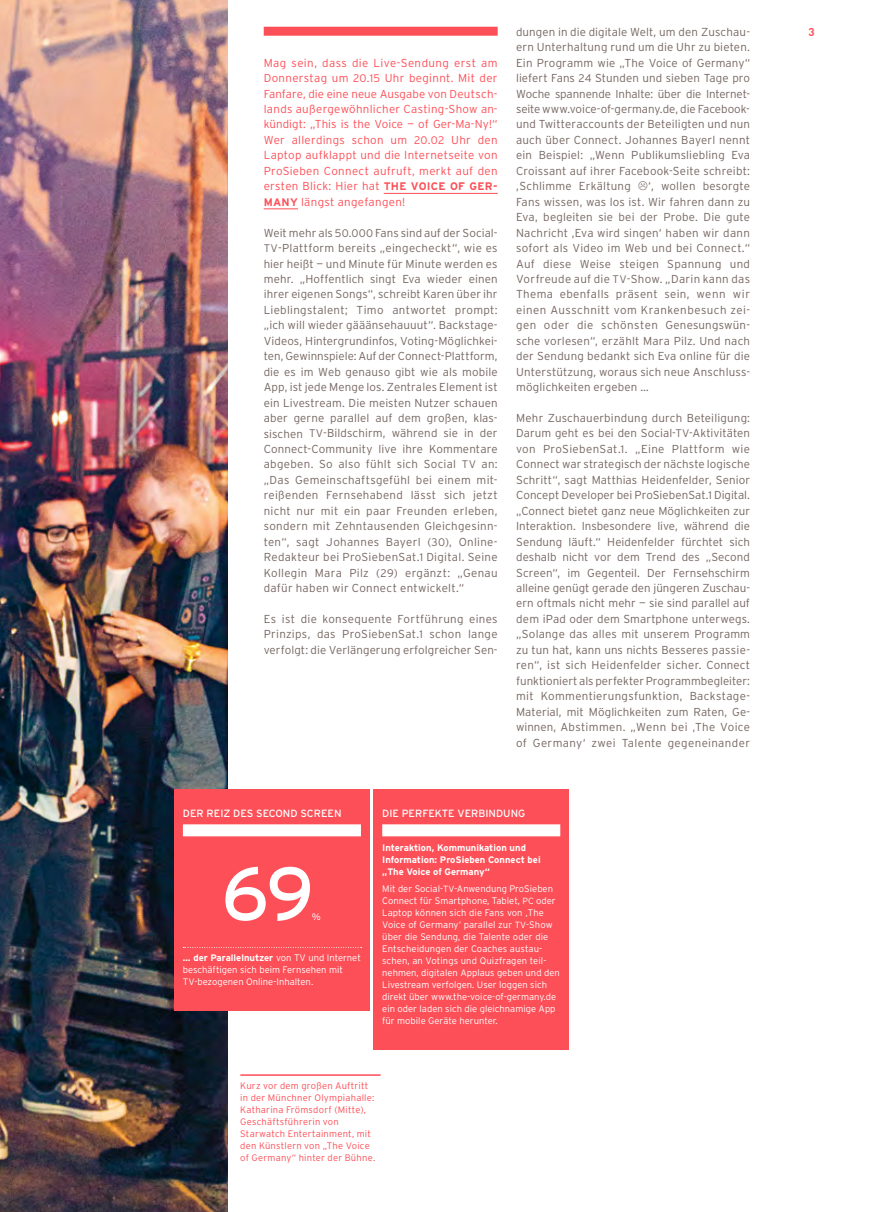
<style>
.page{position:relative;width:872px;height:1212px;background:#fff}
.page>*{position:absolute;margin:0;border:0;box-sizing:border-box;transform-origin:0 0}
.t1{font:75px "Interstate";color:#fff}
.t2{font:300 11.55px/15.5px "Interstate";letter-spacing:.015em;color:#766661;text-align:justify}
.t3{font:300 11.55px/15.5px "Interstate";letter-spacing:.025em;color:#fd4f57;text-align:justify}
.t4{font:700 11.25px "DIN Offc Pro";color:#fd4f57}
.t5{font:10.5px "Interstate";color:#fff}
.t6{font:300 9.45px/12px "Interstate";color:#fff}
.t7{font:300 9.45px/12px "Interstate";letter-spacing:.025em;color:#fd4f57}
.t8{font:700 9.45px/12px "Interstate";color:#fff}
.s1{font-size:10.95px}
.s2{font-weight:700;font-size:10.95px}
.s3{font-weight:700}
.s4{font-size:9px}
</style>
<div class="page">
<img style="left:0;top:0;width:227px;height:1212px">
<div style="left:264px;top:27px;width:233px;height:9px;background:#fd4f57"></div>
<hr style="left:384px;top:193px;width:113px;height:1px;background:#fd4f57">
<hr style="left:264px;top:208px;width:34px;height:1px;background:#fd4f57">
<hr style="left:240px;top:1074px;width:141px;height:2px;background:#fd4f57">
<div style="left:174px;top:789px;width:195px;height:222px;background:#fd4f57"></div>
<div style="left:183px;top:824px;width:178px;height:12px;background:#fff"></div>
<svg style="left:183px;top:947px;width:179px;height:1px"></svg>
<div style="left:374px;top:789px;width:195px;height:260px;background:#fd4f57"></div>
<div style="left:382px;top:824px;width:178px;height:12px;background:#fff"></div>
<p class="t3" style="left:264px;top:55px;width:235px">Mag sein, dass die Live-Sendung erst am Donnerstag um <span class="s1">20</span>.<span class="s1">15</span> Uhr beginnt. Mit der Fanfare, die eine neue Ausgabe von Deutsch&shy;lands außergewöhnlicher Casting-Show an&shy;kündigt: „This is the Voice — of Ger-Ma-Ny!“ Wer allerdings schon um <span class="s1">20</span>.<span class="s1">02</span> Uhr den Laptop aufklappt und die Internetseite von ProSieben Connect aufruft, merkt auf den ersten Blick: Hier hat <span class="s2">THE VOICE OF GER-MANY</span> längst angefangen!</p>
<p class="t2" style="left:264px;top:225px;width:235px">Weit mehr als <span class="s1">50</span>.<span class="s1">000</span> Fans sind auf der Social-<span class="s1">TV</span>-Plattform bereits „eingecheckt“, wie es hier heißt — und Minute für Minute werden es mehr. „Hoffentlich singt Eva wieder einen ihrer eigenen Songs“, schreibt Karen über ihr Lieblingstalent; Timo antwortet prompt: „ich will wieder gääänsehauuut“. Backstage-Videos, Hintergrundinfos, Voting-Möglichkei&shy;ten, Gewinnspiele: Auf der Connect-Plattform, die es im Web genauso gibt wie als mobile App, ist jede Menge los. Zentrales Element ist ein Livestream. Die meisten Nutzer schauen aber gerne parallel auf dem großen, klas&shy;sischen <span class="s1">TV</span>-Bildschirm, während sie in der Connect-Community live ihre Kommentare abgeben. So also fühlt sich Social <span class="s1">TV</span> an: „Das Gemeinschaftsgefühl bei einem mit&shy;reißenden Fernsehabend lässt sich jetzt nicht nur mit ein paar Freunden erleben, sondern mit Zehntausenden Gleichgesinn&shy;ten“, sagt Johannes Bayerl (<span class="s1">30</span>), Online-Redakteur bei ProSiebenSat.<span class="s1">1</span> Digital. Seine Kollegin Mara Pilz (<span class="s1">29</span>) ergänzt: „Genau dafür haben wir Connect entwickelt.“</p>
<p class="t2" style="left:264px;top:611px;width:235px">Es ist die konsequente Fortführung eines Prinzips, das ProSiebenSat.<span class="s1">1</span> schon lange verfolgt: die Verlängerung erfolgreicher Sen-</p>
<p class="t2" style="left:516px;top:24px;width:235px">dungen in die digitale Welt, um den Zuschau-</p>
<p class="t4" style="left:808px;top:22px;width:8px">3</p>
<p class="t2" style="left:516px;top:39px;width:235px">ern Unterhaltung rund um die Uhr zu bieten.<br>Ein Programm wie „The Voice of Germany“ liefert Fans <span class="s1">24</span> Stunden und sieben Tage pro Woche spannende Inhalte: über die Internet&shy;seite www.voice-of-germany.de, die Facebook&shy;und Twitteraccounts der Beteiligten und nun auch über Connect. Johannes Bayerl nennt ein Beispiel: „Wenn Publikumsliebling Eva Croissant auf ihrer Facebook-Seite schreibt: ,Schlimme Erkältung</p>
<p class="t2" style="left:516px;top:178px;width:235px;text-indent:132px">‘, wollen besorgte Fans wissen, was los ist. Wir fahren dann zu Eva, begleiten sie bei der Probe. Die gute Nachricht ,Eva wird singen‘ haben wir dann sofort als Video im Web und bei Connect.“ Auf diese Weise steigen Spannung und Vorfreude auf die <span class="s1">TV</span>-Show. „Darin kann das Thema ebenfalls präsent sein, wenn wir einen Ausschnitt vom Krankenbesuch zei&shy;gen oder die schönsten Genesungswün&shy;sche vorlesen“, erzählt Mara Pilz. Und nach der Sendung bedankt sich Eva online für die Unterstützung, woraus sich neue Anschluss&shy;möglichkeiten ergeben …</p>
<p class="t2" style="left:516px;top:410px;width:235px">Mehr Zuschauerbindung durch Beteiligung:<br>Darum geht es bei den Social-<span class="s1">TV</span>-Aktivitäten von ProSiebenSat.<span class="s1">1</span>. „Eine Plattform wie Connect war strategisch der nächste logische Schritt“, sagt Matthias Heidenfelder, Senior Concept Developer bei ProSiebenSat.<span class="s1">1</span> Digital. „Connect bietet ganz neue Möglichkeiten zur Interaktion. Insbesondere live, während die Sendung läuft.“ Heidenfelder fürchtet sich deshalb nicht vor dem Trend des „Second Screen“, im Gegenteil. Der Fernsehschirm alleine genügt gerade den jüngeren Zuschau&shy;ern oftmals nicht mehr — sie sind parallel auf dem iPad oder dem Smartphone unterwegs. „Solange das alles mit unserem Programm zu tun hat, kann uns nichts Besseres passie&shy;ren“, ist sich Heidenfelder sicher. Connect funktioniert als perfekter Programmbegleiter: mit Kommentierungsfunktion, Backstage-Material, mit Möglichkeiten zum Raten, Ge&shy;winnen, Abstimmen. „Wenn bei ‚The Voice of Germany‘ zwei Talente gegeneinander</p>
<p class="t5" style="left:183px;top:807px;width:160px">DER REIZ DES SECOND SCREEN</p>
<h1 class="t1" style="left:221px;top:848px;width:94px">69</h1>
<p class="t6" style="left:183px;top:952px;width:179px"><span class="s3">… der Parallelnutzer</span> von TV und Internet beschäftigen sich beim Fernsehen mit<br>TV-bezogenen Online-Inhalten.</p>
<p class="t6" style="left:312px;top:910px;width:11px">%</p>
<p class="t5" style="left:382px;top:807px;width:145px">DIE PERFEKTE VERBINDUNG</p>
<p class="t8" style="left:382px;top:842px;width:160px">Interaktion, Kommunikation und<br>Information: ProSieben Connect bei „The Voice of Germany“</p>
<p class="t6" style="left:382px;top:882px;width:179px">Mit der Social-<span class="s4">TV</span>-Anwendung ProSieben Connect für Smartphone, Tablet, <span class="s4">PC</span> oder Laptop können sich die Fans von ‚The Voice of Germany‘ parallel zur <span class="s4">TV</span>-Show über die Sendung, die Talente oder die Entscheidungen der Coaches austau&shy;schen, an Votings und Quizfragen teil&shy;nehmen, digitalen Applaus geben und den Livestream verfolgen. User loggen sich direkt über www.the-voice-of-germany.de ein oder laden sich die gleichnamige App für mobile Geräte herunter.</p>
<p class="t7" style="left:240px;top:1079px;width:136px">Kurz vor dem großen Auftritt in der Münchner Olympiahalle:<br>Katharina Frömsdorf (Mitte),<br>Geschäftsführerin von<br>Starwatch Entertainment, mit den Künstlern von „The Voice of Germany“ hinter der Bühne.</p>
</div>
